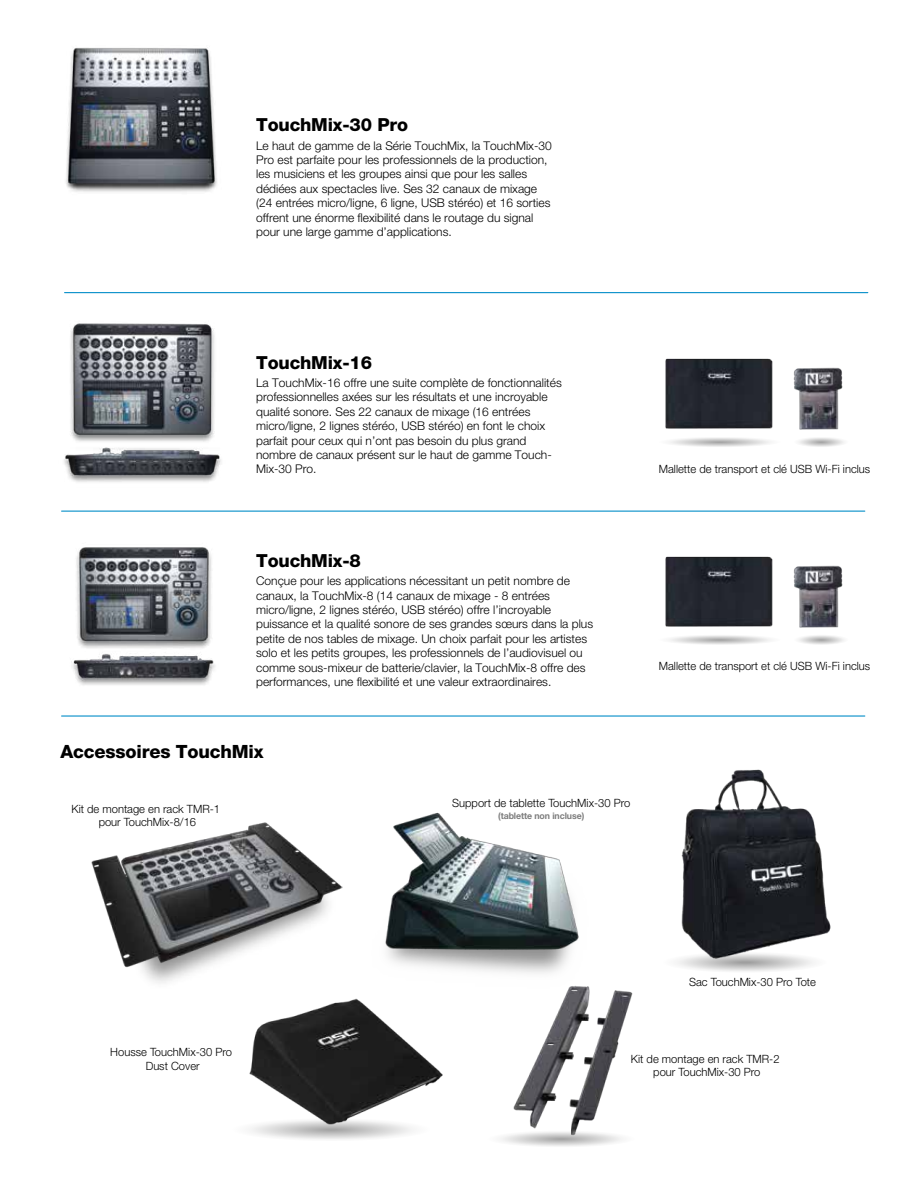
<style>
.page{position:relative;width:918px;height:1188px;background:#fff}
.page>*{position:absolute;margin:0;border:0;box-sizing:border-box;transform-origin:0 0}
.t1{font:800 18.3px "Helvetica Neue LT Pro";letter-spacing:-.01em;color:#000}
.t2{font:800 18px "Helvetica Neue LT Pro";letter-spacing:-.01em;color:#000}
.t3{font:300 12px/14.4px "Helvetica Neue LT Pro";color:#000}
.t4{font:300 11.4px/13.6px "Helvetica Neue LT Pro";color:#000;text-align:center}
.t5{font:700 9px "Helvetica Neue LT Pro";letter-spacing:-.01em;color:#7d7d7d}
</style>
<div class="page">
<hr style="left:65px;top:292px;width:803px;height:1px;background:#068fc9">
<img style="left:665px;top:358px;width:108px;height:71px">
<svg style="left:670px;top:438px;width:100px;height:9px"></svg>
<svg style="left:799px;top:438px;width:45px;height:9px"></svg>
<img style="left:794px;top:367px;width:49px;height:63px">
<img style="left:665px;top:556px;width:108px;height:71px">
<svg style="left:670px;top:635px;width:100px;height:10px"></svg>
<svg style="left:799px;top:635px;width:45px;height:10px"></svg>
<img style="left:794px;top:565px;width:49px;height:63px">
<hr style="left:62px;top:511px;width:803px;height:1px;background:#068fc9">
<hr style="left:62px;top:715px;width:803px;height:2px;background:#068fc9">
<img style="left:681px;top:769px;width:150px;height:182px">
<svg style="left:677px;top:951px;width:136px;height:20px"></svg>
<img style="left:249px;top:1024px;width:194px;height:93px">
<svg style="left:251px;top:1117px;width:161px;height:22px"></svg>
<img style="left:513px;top:991px;width:120px;height:139px">
<svg style="left:501px;top:1130px;width:121px;height:16px"></svg>
<img style="left:376px;top:972px;width:247px;height:52px">
<img style="left:385px;top:812px;width:194px;height:160px">
<img style="left:91px;top:861px;width:285px;height:169px">
<img style="left:92px;top:822px;width:250px;height:147px">
<img style="left:66px;top:47px;width:151px;height:145px">
<img style="left:64px;top:323px;width:157px;height:159px">
<img style="left:71px;top:547px;width:144px;height:138px">
<h2 class="t2" style="left:256px;top:114px;width:153px">TouchMix-30 Pro</h2>
<p class="t3" style="left:256px;top:138px;width:297px">Le haut de gamme de la Série TouchMix, la TouchMix-30<br>Pro est parfaite pour les professionnels de la production, les musiciens et les groupes ainsi que pour les salles dédiées aux spectacles live. Ses 32 canaux de mixage (24 entrées micro/ligne, 6 ligne, USB stéréo) et 16 sorties offrent une énorme flexibilité dans le routage du signal pour une large gamme d’applications.</p>
<h2 class="t2" style="left:256px;top:352px;width:117px">TouchMix-16</h2>
<p class="t3" style="left:256px;top:375px;width:307px">La TouchMix-16 offre une suite complète de fonctionnalités professionnelles axées sur les résultats et une incroyable qualité sonore. Ses 22 canaux de mixage (16 entrées micro/ligne, 2 lignes stéréo, USB stéréo) en font le choix parfait pour ceux qui n’ont pas besoin du plus grand nombre de canaux présent sur le haut de gamme Touch-Mix-30 Pro.</p>
<p class="t4" style="left:659px;top:462px;width:213px">Mallette de transport et clé USB Wi-Fi inclus</p>
<h2 class="t2" style="left:256px;top:550px;width:106px">TouchMix-8</h2>
<p class="t3" style="left:256px;top:574px;width:338px">Conçue pour les applications nécessitant un petit nombre de canaux, la TouchMix-8 (14 canaux de mixage - 8 entrées micro/ligne, 2 lignes stéréo, USB stéréo) offre l’incroyable puissance et la qualité sonore de ses grandes sœurs dans la plus petite de nos tables de mixage. Un choix parfait pour les artistes solo et les petits groupes, les professionnels de l’audiovisuel ou comme sous-mixeur de batterie/clavier, la TouchMix-8 offre des performances, une flexibilité et une valeur extraordinaires.</p>
<h1 class="t1" style="left:61px;top:741px;width:205px">Accessoires TouchMix</h1>
<p class="t4" style="left:71px;top:802px;width:150px">Kit de montage en rack TMR-1 pour TouchMix-8/16</p>
<p class="t4" style="left:452px;top:796px;width:180px">Support de tablette TouchMix-30 Pro</p>
<p class="t5" style="left:498px;top:810px;width:88px">(tablette non incluse)</p>
<p class="t4" style="left:659px;top:659px;width:213px">Mallette de transport et clé USB Wi-Fi inclus</p>
<p class="t4" style="left:689px;top:975px;width:129px">Sac TouchMix-30 Pro Tote</p>
<p class="t4" style="left:110px;top:1045px;width:123px">Housse TouchMix-30 Pro<br>Dust Cover</p>
<p class="t4" style="left:631px;top:1051px;width:150px">Kit de montage en rack TMR-2 pour TouchMix-30 Pro</p>
</div>
